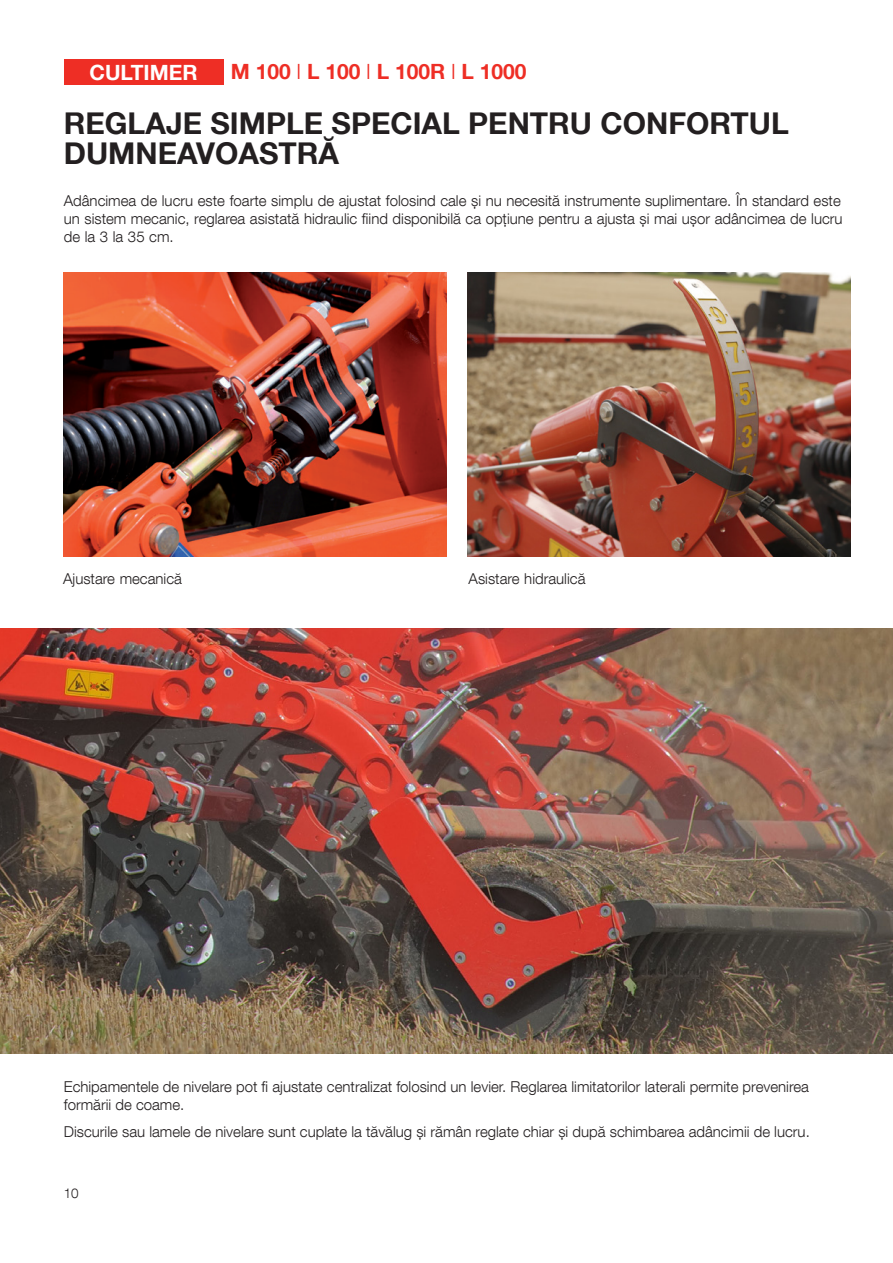
<style>
.page{position:relative;width:893px;height:1263px;background:#fff}
.page>*{position:absolute;margin:0;border:0;box-sizing:border-box;transform-origin:0 0}
.t1{font:700 30px/30px "Helvetica Neue LT Com";color:#231f20}
.t2{font:700 21px "Helvetica Neue LT Com";color:#ee2e25}
.t3{font:700 21px "Helvetica Neue LT Com";color:#fff}
.t4{font:300 15px/18px "Helvetica Neue LT Com";color:#231f20}
.t5{font:300 13.5px "Helvetica Neue LT Com";color:#231f20}
.s1{font-weight:300}
</style>
<div class="page">
<div style="left:64px;top:60px;width:159px;height:25px;background:#ee2e25"></div>
<img style="left:64px;top:272px;width:382px;height:285px">
<img style="left:468px;top:272px;width:382px;height:285px">
<img style="left:0;top:628px;width:893px;height:425px">
<p class="t3" style="left:89px;top:59px;width:110px">CULTIMER</p>
<p class="t2" style="left:231px;top:59px;width:297px">M 100 <span class="s1">I</span> L 100 <span class="s1">I</span> L 100R <span class="s1">I</span> L 1000</p>
<p class="t1" style="left:64px;top:108px;width:727px">REGLAJE SIMPLE SPECIAL PENTRU CONFORTUL<br>DUMNEAVOASTRĂ</p>
<p class="t4" style="left:64px;top:191px;width:780px">Adâncimea de lucru este foarte simplu de ajustat folosind cale și nu necesită instrumente suplimentare. În standard este un sistem mecanic, reglarea asistată hidraulic fiind disponibilă ca opțiune pentru a ajusta și mai ușor adâncimea de lucru de la 3 la 35 cm.</p>
<p class="t4" style="left:63px;top:570px;width:120px">Ajustare mecanică</p>
<p class="t4" style="left:469px;top:570px;width:118px">Asistare hidraulică</p>
<p class="t4" style="left:64px;top:1077px;width:747px">Echipamentele de nivelare pot fi ajustate centralizat folosind un levier. Reglarea limitatorilor laterali permite prevenirea formării de coame.</p>
<p class="t4" style="left:64px;top:1122px;width:748px">Discurile sau lamele de nivelare sunt cuplate la tăvălug și rămân reglate chiar și după schimbarea adâncimii de lucru.</p>
<p class="t5" style="left:64px;top:1185px;width:16px">10</p>
</div>
